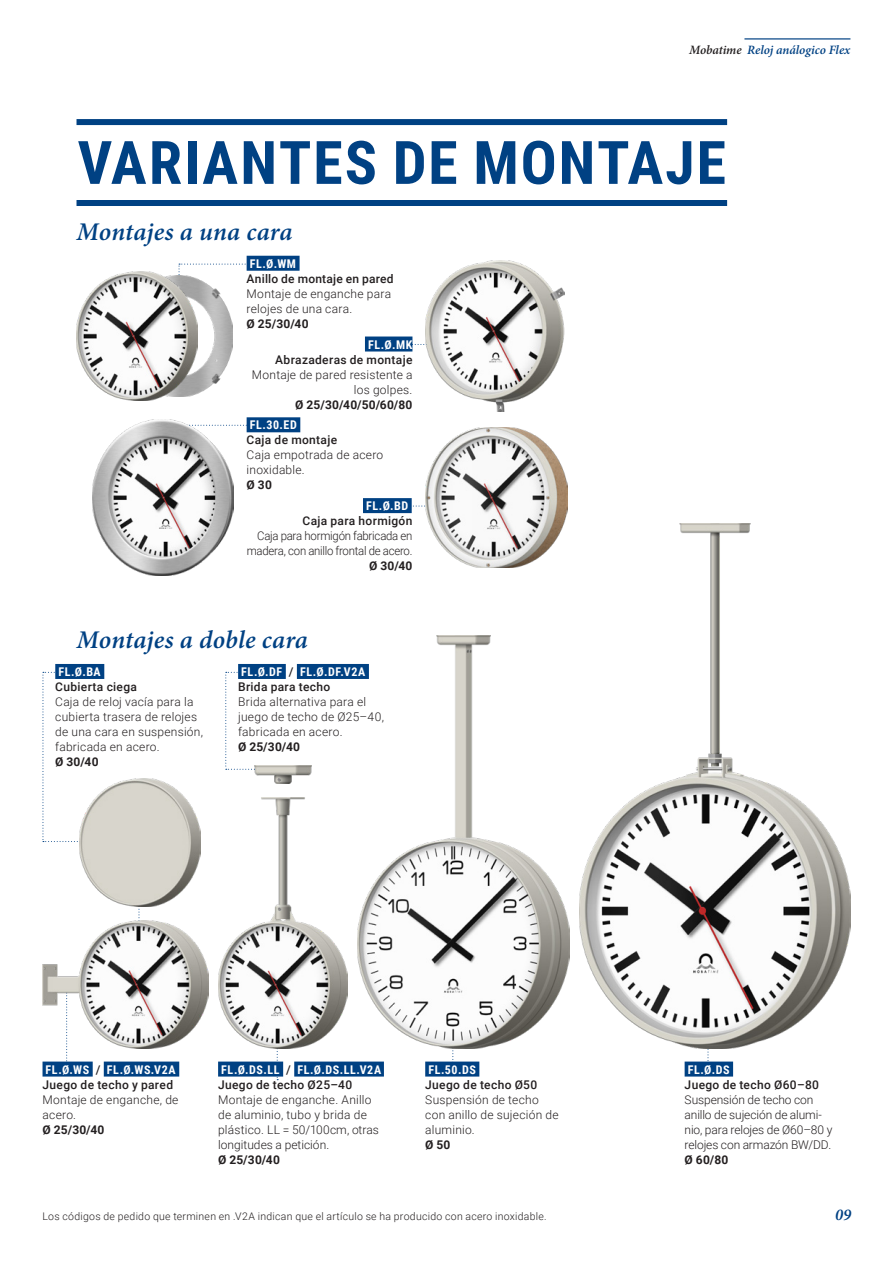
<style>
.page{position:relative;width:893px;height:1263px;background:#fff}
.page>*{position:absolute;margin:0;border:0;box-sizing:border-box;transform-origin:0 0}
.t1{font:700 60px "Roboto Condensed";letter-spacing:.03em;color:#004183}
.t2{font:italic 600 25.5px "Minion Pro";letter-spacing:.01em;color:#004183}
.t3{font:italic 600 16.5px "Minion Pro";color:#004183}
.t4{font:italic 600 12.75px "Minion Pro";letter-spacing:-.005em;color:#004183}
.t5{font:300 12px/15px "Roboto";letter-spacing:.02em;color:#231f20}
.t6{font:500 12px "Roboto";letter-spacing:.025em;color:#231f20}
.t7{font:700 12px "Roboto Condensed";letter-spacing:.05em;color:#fff}
.t8{font:300 12px/15px "Roboto";letter-spacing:-.01em;color:#231f20}
.t9{font:700 12px "Roboto";letter-spacing:.02em;color:#231f20}
.t10{font:300 12px/15px "Roboto";letter-spacing:-.02em;color:#231f20;text-align:right;scale:.95 1}
.t11{font:300 10.5px "Roboto";letter-spacing:.025em;color:#231f20}
.s1{color:#231f20}
.s2{font-family:"Roboto";font-weight:500;color:#231f20}
</style>
<div class="page">
<svg style="left:43px;top:672px;width:35px;height:170px"></svg>
<svg style="left:225px;top:672px;width:27px;height:98px"></svg>
<svg style="left:179px;top:264px;width:68px;height:8px"></svg>
<svg style="left:452px;top:1048px;width:2px;height:12px"></svg>
<svg style="left:66px;top:1049px;width:2px;height:12px"></svg>
<img style="left:425px;top:428px;width:142px;height:139px">
<img style="left:93px;top:420px;width:141px;height:155px">
<img style="left:425px;top:260px;width:139px;height:152px">
<img style="left:580px;top:523px;width:270px;height:525px">
<img style="left:357px;top:635px;width:213px;height:413px">
<img style="left:218px;top:797px;width:129px;height:251px">
<img style="left:254px;top:765px;width:57px;height:19px">
<img style="left:43px;top:920px;width:165px;height:128px">
<img style="left:198px;top:279px;width:34px;height:115px">
<img style="left:77px;top:272px;width:121px;height:128px">
<img style="left:79px;top:778px;width:122px;height:128px">
<div style="left:77px;top:119px;width:650px;height:6px;background:#004183"></div>
<div style="left:77px;top:200px;width:650px;height:6px;background:#004183"></div>
<hr style="left:744px;top:38px;width:106px;height:2px;background:#004183">
<div style="left:247px;top:256px;width:53px;height:15px;background:#004183"></div>
<div style="left:365px;top:336px;width:47px;height:15px;background:#004183"></div>
<div style="left:247px;top:417px;width:53px;height:15px;background:#004183"></div>
<div style="left:363px;top:498px;width:49px;height:15px;background:#004183"></div>
<div style="left:43px;top:1061px;width:50px;height:15px;background:#004183"></div>
<div style="left:104px;top:1061px;width:75px;height:15px;background:#004183"></div>
<div style="left:55px;top:664px;width:49px;height:15px;background:#004183"></div>
<div style="left:218px;top:1061px;width:65px;height:15px;background:#004183"></div>
<div style="left:294px;top:1061px;width:90px;height:15px;background:#004183"></div>
<div style="left:425px;top:1061px;width:54px;height:15px;background:#004183"></div>
<div style="left:685px;top:1061px;width:48px;height:15px;background:#004183"></div>
<div style="left:238px;top:664px;width:48px;height:15px;background:#004183"></div>
<div style="left:297px;top:664px;width:72px;height:15px;background:#004183"></div>
<p class="t4" style="left:689px;top:41px;width:163px"><span class="s1">Mobatime</span> Reloj análogico Flex</p>
<p class="t1" style="left:78px;top:120px;width:650px">VARIANTES DE MONTAJE</p>
<p class="t2" style="left:77px;top:214px;width:217px">Montajes a una cara</p>
<p class="t7" style="left:250px;top:255px;width:48px">FL.Ø.WM</p>
<p class="t6" style="left:247px;top:270px;width:149px">Anillo de montaje en pared</p>
<p class="t5" style="left:247px;top:285px;width:146px">Montaje de enganche para relojes de una cara.</p>
<p class="t9" style="left:247px;top:315px;width:63px">Ø 25/30/40</p>
<p class="t7" style="left:368px;top:336px;width:46px">FL.Ø.MK</p>
<p class="t6" style="left:275px;top:351px;width:139px">Abrazaderas de montaje</p>
<p class="t5" style="left:252px;top:366px;width:162px;text-align:right">Montaje de pared resistente a los golpes.</p>
<p class="t9" style="left:295px;top:396px;width:119px">Ø 25/30/40/50/60/80</p>
<p class="t7" style="left:250px;top:417px;width:49px">FL.30.ED</p>
<p class="t6" style="left:247px;top:432px;width:92px">Caja de montaje</p>
<p class="t5" style="left:247px;top:447px;width:138px">Caja empotrada de acero inoxidable.</p>
<p class="t9" style="left:247px;top:477px;width:27px">Ø 30</p>
<p class="t7" style="left:366px;top:497px;width:44px">FL.Ø.BD</p>
<p class="t6" style="left:303px;top:512px;width:111px">Caja para hormigón</p>
<p class="t10" style="left:247px;top:528px;width:176px">Caja para hormigón fabricada en madera, con anillo frontal de acero.</p>
<p class="t9" style="left:369px;top:557px;width:45px">Ø 30/40</p>
<p class="t2" style="left:77px;top:622px;width:233px">Montajes a doble cara</p>
<p class="t7" style="left:58px;top:663px;width:44px">FL.Ø.BA</p>
<p class="t6" style="left:55px;top:678px;width:83px">Cubierta ciega</p>
<p class="t5" style="left:55px;top:694px;width:149px">Caja de reloj vacía para la cubierta trasera de relojes de una cara en suspensión, fabricada en acero.</p>
<p class="t9" style="left:55px;top:753px;width:45px">Ø 30/40</p>
<p class="t7" style="left:241px;top:663px;width:126px">FL.Ø.DF <span class="s2">/</span> FL.Ø.DF.V2A</p>
<p class="t6" style="left:238px;top:678px;width:94px">Brida para techo</p>
<p class="t5" style="left:238px;top:694px;width:147px">Brida alternativa para el juego de techo de Ø25–40, fabricada en acero.</p>
<p class="t9" style="left:238px;top:738px;width:63px">Ø 25/30/40</p>
<p class="t7" style="left:46px;top:1061px;width:132px">FL.Ø.WS <span class="s2">/</span> FL.Ø.WS.V2A</p>
<p class="t6" style="left:43px;top:1076px;width:132px">Juego de techo y pared</p>
<p class="t5" style="left:43px;top:1091px;width:137px">Montaje de enganche, de acero.</p>
<p class="t9" style="left:43px;top:1121px;width:63px">Ø 25/30/40</p>
<p class="t7" style="left:221px;top:1061px;width:162px">FL.Ø.DS.LL <span class="s2">/</span> FL.Ø.DS.LL.V2A</p>
<p class="t6" style="left:218px;top:1076px;width:136px">Juego de techo Ø25–40</p>
<p class="t5" style="left:218px;top:1091px;width:162px">Montaje de enganche. Anillo de aluminio, tubo y brida de plástico. LL = 50/100cm, otras longitudes a petición.</p>
<p class="t9" style="left:218px;top:1151px;width:63px">Ø 25/30/40</p>
<p class="t7" style="left:428px;top:1061px;width:49px">FL.50.DS</p>
<p class="t6" style="left:425px;top:1076px;width:114px">Juego de techo Ø50</p>
<p class="t5" style="left:425px;top:1091px;width:135px">Suspensión de techo con anillo de sujeción de aluminio.</p>
<p class="t9" style="left:425px;top:1136px;width:27px">Ø 50</p>
<p class="t11" style="left:43px;top:1209px;width:506px">Los códigos de pedido que terminen en .V2A indican que el artículo se ha producido con acero inoxidable.</p>
<p class="t7" style="left:688px;top:1061px;width:43px">FL.Ø.DS</p>
<p class="t6" style="left:685px;top:1076px;width:136px">Juego de techo Ø60–80</p>
<p class="t8" style="left:685px;top:1091px;width:149px">Suspensión de techo con anillo de sujeción de alumi&shy;nio, para relojes de Ø60–80 y relojes con armazón BW/DD.</p>
<p class="t9" style="left:685px;top:1151px;width:45px">Ø 60/80</p>
<p class="t3" style="left:835px;top:1203px;width:18px">09</p>
</div>
